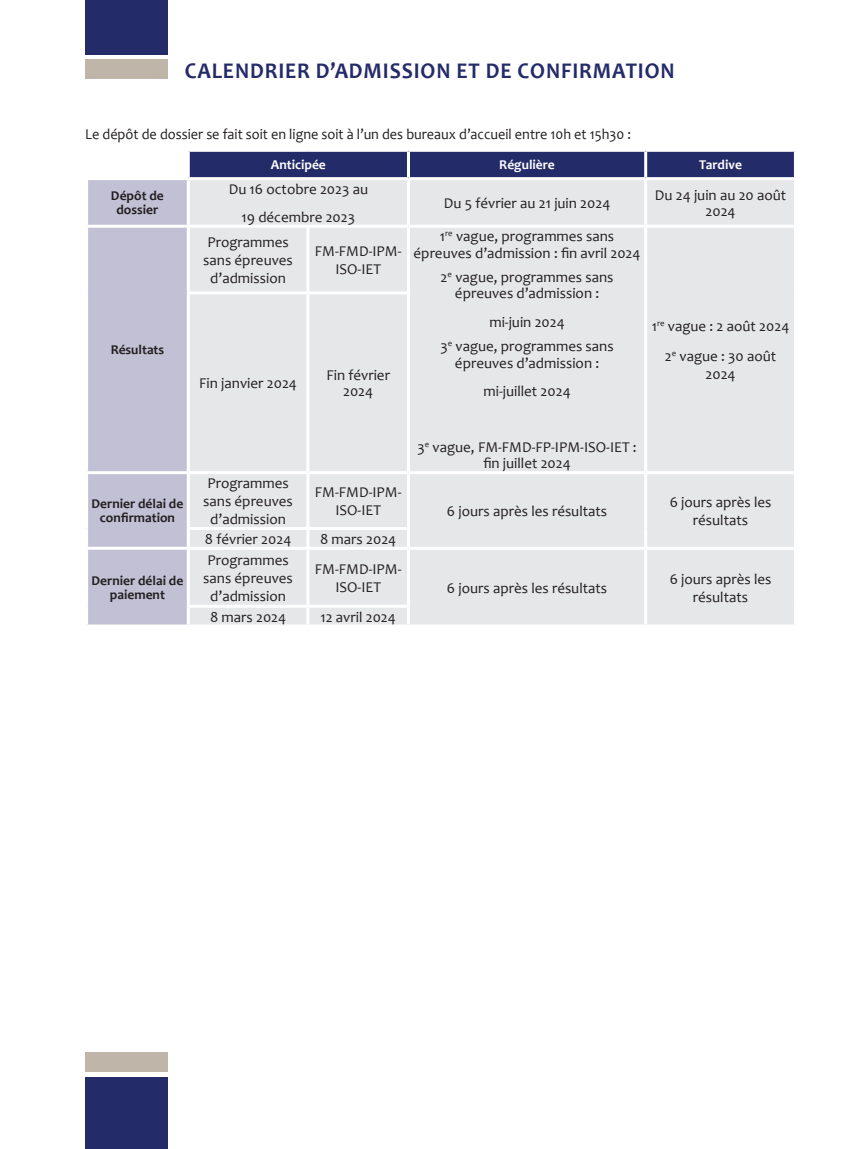
<style>
.page{position:relative;width:851px;height:1149px;background:#fff}
.page>*{position:absolute;margin:0;border:0;box-sizing:border-box;transform-origin:0 0}
.Title_name{font:700 22.5px "Candara";letter-spacing:.04em;color:#242b69;scale:.95 1}
.t1{font:15px/18px "Candara";color:#231f20;text-align:center}
.t2{font:15px "Candara";color:#231f20;scale:.95 1}
.t3{font:700 13.5px/14.1px "Candara";color:#231f20;text-align:center}
.t4{font:700 13.5px "Candara";color:#fff}
</style>
<div class="page">
<div style="left:85px;top:1076px;width:83px;height:72px;background:#242b69"></div>
<div style="left:85px;top:1051px;width:83px;height:19px;background:#bfb5a9"></div>
<div style="left:85px;top:60px;width:83px;height:19px;background:#bfb5a9"></div>
<div style="left:85px;top:0;width:83px;height:54px;background:#242b69"></div>
<div style="left:190px;top:152px;width:603px;height:25px;background:#242b69"></div>
<div style="left:88px;top:180px;width:99px;height:444px;background:#c1c0d4"></div>
<div style="left:190px;top:180px;width:603px;height:444px;background:#e6e7e9"></div>
<hr style="left:407px;top:180px;width:3px;height:45px;background:#fff">
<hr style="left:644px;top:180px;width:3px;height:45px;background:#fff">
<hr style="left:188px;top:225px;width:120px;height:3px;background:#fff">
<hr style="left:308px;top:225px;width:100px;height:3px;background:#fff">
<hr style="left:306px;top:228px;width:3px;height:63px;background:#fff">
<hr style="left:408px;top:225px;width:237px;height:3px;background:#fff">
<hr style="left:407px;top:228px;width:3px;height:63px;background:#fff">
<hr style="left:645px;top:225px;width:151px;height:3px;background:#fff">
<hr style="left:644px;top:228px;width:3px;height:65px;background:#fff">
<hr style="left:644px;top:293px;width:3px;height:178px;background:#fff">
<hr style="left:187px;top:291px;width:121px;height:3px;background:#fff">
<hr style="left:308px;top:291px;width:102px;height:3px;background:#fff">
<hr style="left:306px;top:294px;width:3px;height:177px;background:#fff">
<hr style="left:407px;top:294px;width:3px;height:177px;background:#fff">
<hr style="left:188px;top:471px;width:120px;height:3px;background:#fff">
<hr style="left:308px;top:471px;width:100px;height:3px;background:#fff">
<hr style="left:306px;top:474px;width:3px;height:53px;background:#fff">
<hr style="left:408px;top:471px;width:237px;height:3px;background:#fff">
<hr style="left:407px;top:474px;width:3px;height:53px;background:#fff">
<hr style="left:645px;top:471px;width:151px;height:3px;background:#fff">
<hr style="left:644px;top:474px;width:3px;height:54px;background:#fff">
<hr style="left:644px;top:528px;width:3px;height:18px;background:#fff">
<hr style="left:187px;top:527px;width:121px;height:3px;background:#fff">
<hr style="left:308px;top:527px;width:102px;height:3px;background:#fff">
<hr style="left:306px;top:530px;width:3px;height:16px;background:#fff">
<hr style="left:407px;top:530px;width:3px;height:16px;background:#fff">
<hr style="left:188px;top:546px;width:120px;height:3px;background:#fff">
<hr style="left:308px;top:546px;width:100px;height:3px;background:#fff">
<hr style="left:306px;top:549px;width:3px;height:55px;background:#fff">
<hr style="left:408px;top:546px;width:237px;height:3px;background:#fff">
<hr style="left:407px;top:549px;width:3px;height:55px;background:#fff">
<hr style="left:645px;top:546px;width:151px;height:3px;background:#fff">
<hr style="left:644px;top:549px;width:3px;height:57px;background:#fff">
<hr style="left:644px;top:606px;width:3px;height:18px;background:#fff">
<hr style="left:187px;top:604px;width:121px;height:3px;background:#fff">
<hr style="left:308px;top:604px;width:102px;height:3px;background:#fff">
<hr style="left:306px;top:607px;width:3px;height:17px;background:#fff">
<hr style="left:407px;top:607px;width:3px;height:17px;background:#fff">
<hr style="left:85px;top:225px;width:103px;height:3px;background:#fff">
<hr style="left:85px;top:471px;width:103px;height:3px;background:#fff">
<hr style="left:85px;top:546px;width:103px;height:3px;background:#fff">
<hr style="left:407px;top:152px;width:3px;height:25px;background:#fff">
<hr style="left:644px;top:152px;width:3px;height:25px;background:#fff">
<p class="Title_name" style="left:185px;top:57px;width:517px">CALENDRIER D’ADMISSION ET DE CONFIRMATION</p>
<p class="t2" style="left:85px;top:125px;width:576px">Le dépôt de dossier se fait soit en ligne soit à l’un des bureaux d’accueil entre 10h et 15h30 :</p>
<p class="t4" style="left:271px;top:157px;width:56px">Anticipée</p>
<p class="t4" style="left:499px;top:157px;width:57px">Régulière</p>
<p class="t4" style="left:699px;top:157px;width:44px">Tardive</p>
<p class="t3" style="left:111px;top:189px;width:54px">Dépôt de dossier</p>
<p class="t1" style="left:229px;top:180px;width:141px">Du 16 octobre 2023 au</p>
<p class="t1" style="left:241px;top:208px;width:115px">19 décembre 2023</p>
<p class="t1" style="left:443px;top:194px;width:168px">Du 5 février au 21 juin 2024</p>
<p class="t1" style="left:654px;top:187px;width:133px;line-height:16.2px">Du 24 juin au 20 août<br>2024</p>
<p class="t3" style="left:111px;top:343px;width:55px">Résultats</p>
<p class="t3" style="left:91px;top:496px;width:93px">Dernier délai de confirmation</p>
<p class="t3" style="left:91px;top:573px;width:93px">Dernier délai de paiement</p>
<p class="t1" style="left:203px;top:233px;width:91px">Programmes sans épreuves d’admission</p>
<p class="t1" style="left:315px;top:242px;width:88px">FM-FMD-IPM-<br>ISO-IET</p>
<p class="t1" style="left:199px;top:374px;width:99px">Fin janvier 2024</p>
<p class="t1" style="left:326px;top:367px;width:65px;line-height:16.2px">Fin février<br>2024</p>
<p class="t1" style="left:413px;top:228px;width:228px;line-height:16.2px">1<sup>re</sup> vague, programmes sans épreuves d’admission : fin avril 2024</p>
<p class="t1" style="left:440px;top:269px;width:174px;line-height:16.2px">2<sup>e</sup> vague, programmes sans épreuves d’admission :</p>
<p class="t1" style="left:489px;top:313px;width:77px">mi-juin 2024</p>
<p class="t1" style="left:440px;top:338px;width:175px;line-height:16.2px">3<sup>e</sup> vague, programmes sans épreuves d’admission :</p>
<p class="t1" style="left:483px;top:382px;width:89px">mi-juillet 2024</p>
<p class="t1" style="left:651px;top:317px;width:139px">1<sup>re</sup> vague : 2 août 2024</p>
<p class="t1" style="left:664px;top:347px;width:113px">2<sup>e</sup> vague : 30 août<br>2024</p>
<p class="t1" style="left:203px;top:474px;width:91px">Programmes sans épreuves d’admission</p>
<p class="t1" style="left:315px;top:483px;width:88px">FM-FMD-IPM-<br>ISO-IET</p>
<p class="t1" style="left:205px;top:530px;width:88px">8 février 2024</p>
<p class="t1" style="left:320px;top:530px;width:78px">8 mars 2024</p>
<p class="t1" style="left:203px;top:550px;width:91px">Programmes sans épreuves d’admission</p>
<p class="t1" style="left:315px;top:559px;width:88px">FM-FMD-IPM-<br>ISO-IET</p>
<p class="t1" style="left:210px;top:607px;width:78px">8 mars 2024</p>
<p class="t1" style="left:320px;top:607px;width:77px">12 avril 2024</p>
<p class="t1" style="left:417px;top:439px;width:221px;line-height:16.2px">3<sup>e</sup> vague, FM-FMD-FP-IPM-ISO-IET : fin juillet 2024</p>
<p class="t1" style="left:447px;top:502px;width:162px">6 jours après les résultats</p>
<p class="t1" style="left:669px;top:493px;width:103px">6 jours après les résultats</p>
<p class="t1" style="left:447px;top:578px;width:162px">6 jours après les résultats</p>
<p class="t1" style="left:669px;top:569px;width:103px">6 jours après les résultats</p>
</div>
